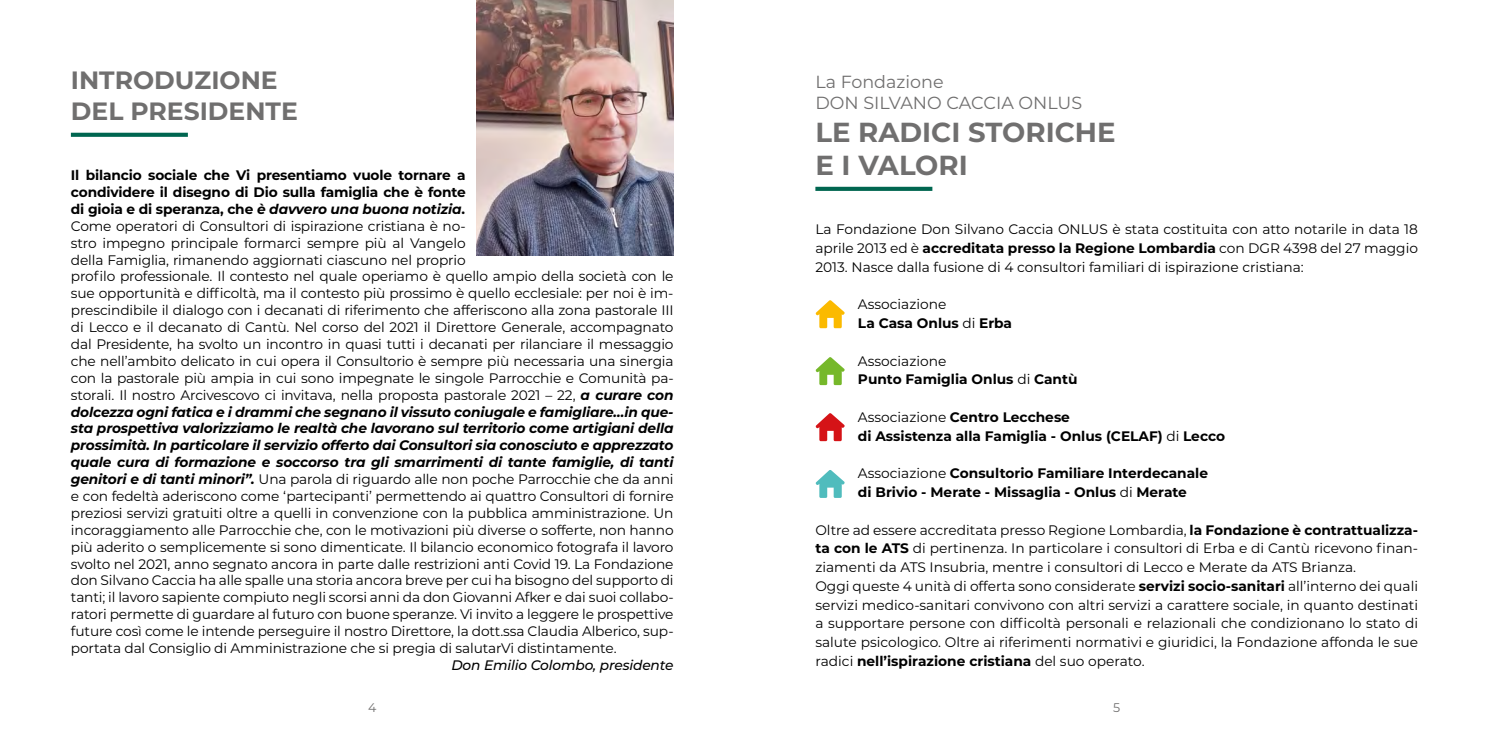
<style>
.page{position:relative;width:1489px;height:745px;background:#fff}
.page>*{position:absolute;margin:0;border:0;box-sizing:border-box;transform-origin:0 0}
.t1{font:700 27.5px "Montserrat";color:#706f6f}
.t2{font:700 25px "Montserrat";color:#706f6f}
.t3{font:17.5px/21.5px "Montserrat";color:#706f6f}
.t4{font:13.75px/16.9px "Montserrat";letter-spacing:-.01em;color:#000}
.t5{font:700 13.75px/18.8px "Montserrat";color:#000}
.t6{font:italic 500 13.75px "Montserrat";letter-spacing:-.01em;color:#000}
.t7{font:12.5px "Montserrat";color:#706f6f}
.s1{font-weight:700}
.s2{font-weight:700;font-style:italic}
.s3{font-weight:400}
</style>
<div class="page">
<svg style="left:815px;top:187px;width:117px;height:4px"></svg>
<svg style="left:815px;top:300px;width:29px;height:28px"></svg>
<svg style="left:815px;top:357px;width:29px;height:28px"></svg>
<svg style="left:815px;top:413px;width:29px;height:28px"></svg>
<svg style="left:815px;top:470px;width:29px;height:27px"></svg>
<svg style="left:71px;top:133px;width:117px;height:4px"></svg>
<img style="left:476px;top:0;width:197px;height:255px">
<h2 class="t2" style="left:71px;top:62px;width:48px">intro</h2>
<h2 class="t2" style="left:154px;top:62px;width:122px">duzione</h2>
<h2 class="t2" style="left:71px;top:92px;width:76px">del presi</h2>
<h2 class="t2" style="left:208px;top:92px;width:75px">dente</h2>
<p class="t4" style="left:71px;top:166px;width:604px"><span class="s1">Il bilancio sociale che Vi presentiamo vuole tornare a<br>condividere il disegno di Dio sulla famiglia che è fonte<br>di gioia e di speranza, che</span> <span class="s2">è davvero una buona notizia</span><span class="s1">.<br></span>Come operatori di Consultori di ispirazione cristiana è no-<br>stro impegno principale formarci sempre più al Vangelo<br>della Famiglia, rimanendo aggiornati ciascuno nel proprio<br>profilo professionale. Il contesto nel quale operiamo è quello ampio della società con le sue opportunità e difficoltà, ma il contesto più prossimo è quello ecclesiale: per noi è im&shy;prescindibile il dialogo con i decanati di riferimento che afferiscono alla zona pastorale III di Lecco e il decanato di Cantù. Nel corso del 2021 il Direttore Generale, accompagnato dal Presidente, ha svolto un incontro in quasi tutti i decanati per rilanciare il messaggio che nell’ambito delicato in cui opera il Consultorio è sempre più necessaria una sinergia con la pastorale più ampia in cui sono impegnate le singole Parrocchie e Comunità pa&shy;storali. Il nostro Arcivescovo ci invitava, nella proposta pastorale 2021 – 22, <span class="s2">a curare con dolcezza ogni fatica e i drammi che segnano il vissuto coniugale e famigliare…in que&shy;sta prospettiva valorizziamo le realtà che lavorano sul territorio come artigiani della prossimità. In particolare il servizio offerto dai Consultori sia conosciuto e apprezzato quale cura di formazione e soccorso tra gli smarrimenti di tante famiglie, di tanti genitori e di tanti minori”.</span> Una parola di riguardo alle non poche Parrocchie che da anni e con fedeltà aderiscono come ‘partecipanti’ permettendo ai quattro Consultori di fornire preziosi servizi gratuiti oltre a quelli in convenzione con la pubblica amministrazione. Un incoraggiamento alle Parrocchie che, con le motivazioni più diverse o sofferte, non hanno più aderito o semplicemente si sono dimenticate. Il bilancio economico fotografa il lavoro svolto nel 2021, anno segnato ancora in parte dalle restrizioni anti Covid 19. La Fondazione don Silvano Caccia ha alle spalle una storia ancora breve per cui ha bisogno del supporto di tanti; il lavoro sapiente compiuto negli scorsi anni da don Giovanni Afker e dai suoi collabo&shy;ratori permette di guardare al futuro con buone speranze. Vi invito a leggere le prospettive future così come le intende perseguire il nostro Direttore, la dott.ssa Claudia Alberico, sup&shy;portata dal Consiglio di Amministrazione che si pregia di salutarVi distintamente.</p>
<p class="t6" style="left:451px;top:655px;width:224px">Don Emilio Colombo, presidente</p>
<p class="t3" style="left:815px;top:70px;width:130px">La Fondazione don</p>
<p class="t3" style="left:863px;top:92px;width:52px">Silvano</p>
<p class="t3" style="left:946px;top:92px;width:25px">Caccia</p>
<p class="t3" style="left:1018px;top:92px;width:14px">onlus</p>
<h1 class="t1" style="left:815px;top:113px;width:120px">le radici</h1>
<h1 class="t1" style="left:968px;top:113px;width:19px">storic</h1>
<h1 class="t1" style="left:1074px;top:113px;width:39px">he</h1>
<h1 class="t1" style="left:815px;top:146px;width:82px">e i valori</h1>
<p class="t4" style="left:815px;top:219px;width:604px;line-height:18.8px;text-align:justify">La Fondazione Don Silvano Caccia ONLUS è stata costituita con atto notarile in data 18 aprile 2013 ed è <span class="s1">accreditata presso la Regione Lombardia</span> con DGR 4398 del 27 maggio 2013. Nasce dalla fusione di 4 consultori familiari di ispirazione cristiana:</p>
<p class="t5" style="left:857px;top:294px;width:156px"><span class="s3">Associazione<br></span>La Casa Onlus <span class="s3">di</span> Erba</p>
<p class="t5" style="left:857px;top:350px;width:221px"><span class="s3">Associazione<br></span>Punto Famiglia Onlus <span class="s3">di</span> Cantù</p>
<p class="t5" style="left:857px;top:406px;width:368px"><span class="s3">Associazione</span> Centro Lecchese<br>di Assistenza alla Famiglia - Onlus (CELAF) <span class="s3">di</span> Lecco</p>
<p class="t5" style="left:857px;top:463px;width:352px"><span class="s3">Associazione</span> Consultorio Familiare Interdecanale di Brivio - Merate - Missaglia - Onlus <span class="s3">di</span> Merate</p>
<p class="t4" style="left:815px;top:519px;width:604px;line-height:18.8px">Oltre ad essere accreditata presso Regione Lombardia, <span class="s1">la Fondazione è contrattualizza&shy;ta con le ATS</span> di pertinenza. In particolare i consultori di Erba e di Cantù ricevono finan&shy;ziamenti da ATS Insubria, mentre i consultori di Lecco e Merate da ATS Brianza.<br>Oggi queste 4 unità di offerta sono considerate <span class="s1">servizi socio-sanitari</span> all’interno dei quali servizi medico-sanitari convivono con altri servizi a carattere sociale, in quanto destinati a supportare persone con difficoltà personali e relazionali che condizionano lo stato di salute psicologico. Oltre ai riferimenti normativi e giuridici, la Fondazione affonda le sue radici <span class="s1">nell’ispirazione cristiana</span> del suo operato.</p>
<p class="t7" style="left:368px;top:698px;width:10px">4</p>
<p class="t7" style="left:1113px;top:698px;width:9px">5</p>
</div>
